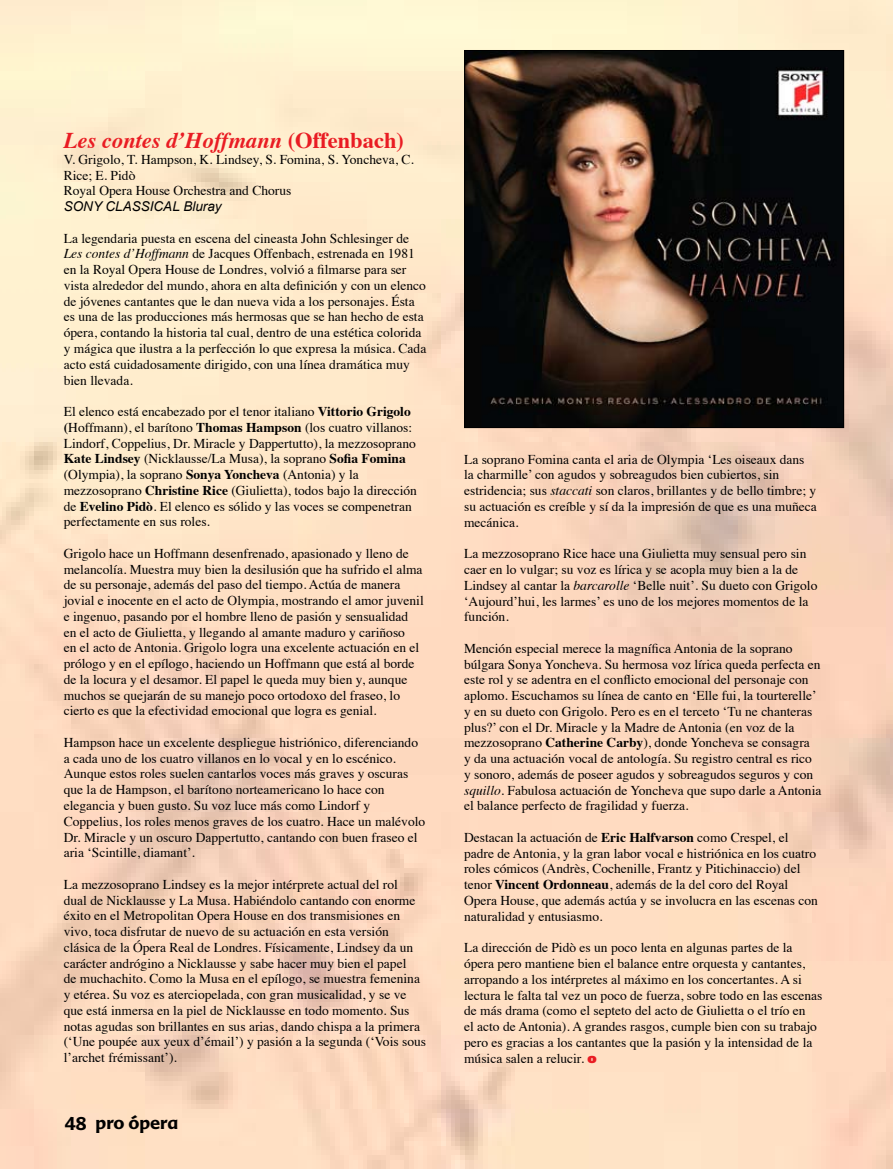
<style>
.page{position:relative;width:893px;height:1170px;background:#fff}
.page>*{position:absolute;margin:0;border:0;box-sizing:border-box;transform-origin:0 0}
.t1{font:italic 700 22.5px "Times";color:#e91c23}
.t2{font:700 18px "Advert";color:#000}
.t3{font:900 18px "Frutiger";color:#000}
.t4{font:13.5px/15.8px "Times";color:#000}
.t5{font:italic 13.5px "Arial";color:#000}
.s1{font-style:normal}
.s2{font-style:italic}
.s3{font-weight:700}
.s4{font-family:"Frutiger";font-weight:900;color:#e91c23}
</style>
<div class="page">
<img style="left:466px;top:52px;width:376px;height:374px">
<div style="left:464px;top:50px;width:380px;height:378px;border:1px solid #000"></div>
<h1 class="t1" style="left:64px;top:119px;width:342px">Les contes d’Hoffmann <span class="s1">(Offenbach)</span></h1>
<p class="t4" style="left:64px;top:150px;width:352px">V. Grigolo, T. Hampson, K. Lindsey, S. Fomina, S. Yoncheva, C.<br>Rice; E. Pidò<br>Royal Opera House Orchestra and Chorus</p>
<p class="t5" style="left:64px;top:198px;width:159px">SONY CLASSICAL Bluray</p>
<p class="t4" style="left:64px;top:229px;width:364px">La legendaria puesta en escena del cineasta John Schlesinger de <span class="s2">Les contes d’Hoffmann</span> de Jacques Offenbach, estrenada en 1981 en la Royal Opera House de Londres, volvió a filmarse para ser vista alrededor del mundo, ahora en alta definición y con un elenco de jóvenes cantantes que le dan nueva vida a los personajes. Ésta es una de las producciones más hermosas que se han hecho de esta ópera, contando la historia tal cual, dentro de una estética colorida y mágica que ilustra a la perfección lo que expresa la música. Cada acto está cuidadosamente dirigido, con una línea dramática muy bien llevada.</p>
<p class="t4" style="left:64px;top:402px;width:355px">El elenco está encabezado por el tenor italiano <span class="s3">Vittorio Grigolo (</span>Hoffmann), el barítono <span class="s3">Thomas Hampson</span> (los cuatro villanos:<br>Lindorf, Coppelius, Dr. Miracle y Dappertutto), la mezzosoprano <span class="s3">Kate Lindsey</span> (Nicklausse/La Musa), la soprano <span class="s3">Sofia Fomina </span>(Olympia), la soprano <span class="s3">Sonya Yoncheva</span> (Antonia) y la mezzosoprano <span class="s3">Christine Rice</span> (Giulietta), todos bajo la dirección de <span class="s3">Evelino Pidò</span>. El elenco es sólido y las voces se compenetran perfectamente en sus roles.</p>
<p class="t4" style="left:64px;top:544px;width:361px">Grigolo hace un Hoffmann desenfrenado, apasionado y lleno de melancolía. Muestra muy bien la desilusión que ha sufrido el alma de su personaje, además del paso del tiempo. Actúa de manera jovial e inocente en el acto de Olympia, mostrando el amor juvenil e ingenuo, pasando por el hombre lleno de pasión y sensualidad en el acto de Giulietta, y llegando al amante maduro y cariñoso<br>en el acto de Antonia. Grigolo logra una excelente actuación en el prólogo y en el epílogo, haciendo un Hoffmann que está al borde de la locura y el desamor. El papel le queda muy bien y, aunque muchos se quejarán de su manejo poco ortodoxo del fraseo, lo cierto es que la efectividad emocional que logra es genial.</p>
<p class="t4" style="left:64px;top:733px;width:363px">Hampson hace un excelente despliegue histriónico, diferenciando a cada uno de los cuatro villanos en lo vocal y en lo escénico.<br>Aunque estos roles suelen cantarlos voces más graves y oscuras que la de Hampson, el barítono norteamericano lo hace con elegancia y buen gusto. Su voz luce más como Lindorf y Coppelius, los roles menos graves de los cuatro. Hace un malévolo Dr. Miracle y un oscuro Dappertutto, cantando con buen fraseo el aria ‘Scintille, diamant’.</p>
<p class="t4" style="left:64px;top:875px;width:364px">La mezzosoprano Lindsey es la mejor intérprete actual del rol<br>dual de Nicklausse y La Musa. Habiéndolo cantando con enorme éxito en el Metropolitan Opera House en dos transmisiones en vivo, toca disfrutar de nuevo de su actuación en esta versión clásica de la Ópera Real de Londres. Físicamente, Lindsey da un carácter andrógino a Nicklausse y sabe hacer muy bien el papel<br>de muchachito. Como la Musa en el epílogo, se muestra femenina y etérea. Su voz es aterciopelada, con gran musicalidad, y se ve que está inmersa en la piel de Nicklausse en todo momento. Sus notas agudas son brillantes en sus arias, dando chispa a la primera (‘Une poupée aux yeux d’émail’) y pasión a la segunda (‘Vois sous l’archet frémissant’).</p>
<h2 class="t3" style="left:59px;top:1109px;width:64px">48 pro</h2>
<h2 class="t3" style="left:162px;top:1109px;width:20px">ra</h2>
<h2 class="t2" style="left:65px;top:1111px;width:115px">48 pro ópera</h2>
<p class="t4" style="left:464px;top:450px;width:354px">La soprano Fomina canta el aria de Olympia ‘Les oiseaux dans la charmille’ con agudos y sobreagudos bien cubiertos, sin estridencia; sus <span class="s2">staccati</span> son claros, brillantes y de bello timbre; y su actuación es creíble y sí da la impresión de que es una muñeca mecánica.</p>
<p class="t4" style="left:464px;top:544px;width:355px">La mezzosoprano Rice hace una Giulietta muy sensual pero sin caer en lo vulgar; su voz es lírica y se acopla muy bien a la de Lindsey al cantar la <span class="s2">barcarolle</span> ‘Belle nuit’. Su dueto con Grigolo ‘Aujourd’hui, les larmes’ es uno de los mejores momentos de la función.</p>
<p class="t4" style="left:464px;top:639px;width:359px">Mención especial merece la magnífica Antonia de la soprano búlgara Sonya Yoncheva. Su hermosa voz lírica queda perfecta en este rol y se adentra en el conflicto emocional del personaje con aplomo. Escuchamos su línea de canto en ‘Elle fui, la tourterelle’ y en su dueto con Grigolo. Pero es en el terceto ‘Tu ne chanteras plus?’ con el Dr. Miracle y la Madre de Antonia (en voz de la mezzosoprano <span class="s3">Catherine Carby</span>), donde Yoncheva se consagra<br>y da una actuación vocal de antología. Su registro central es rico y sonoro, además de poseer agudos y sobreagudos seguros y con <span class="s2">squillo</span>. Fabulosa actuación de Yoncheva que supo darle a Antonia el balance perfecto de fragilidad y fuerza.</p>
<p class="t4" style="left:464px;top:828px;width:355px">Destacan la actuación de <span class="s3">Eric Halfvarson</span> como Crespel, el padre de Antonia, y la gran labor vocal e histriónica en los cuatro roles cómicos (Andrès, Cochenille, Frantz y Pitichinaccio) del tenor <span class="s3">Vincent Ordonneau</span>, además de la del coro del Royal Opera House, que además actúa y se involucra en las escenas con naturalidad y entusiasmo.</p>
<p class="t4" style="left:464px;top:938px;width:360px">La dirección de Pidò es un poco lenta en algunas partes de la ópera pero mantiene bien el balance entre orquesta y cantantes, arropando a los intérpretes al máximo en los concertantes. A si lectura le falta tal vez un poco de fuerza, sobre todo en las escenas de más drama (como el septeto del acto de Giulietta o el trío en<br>el acto de Antonia). A grandes rasgos, cumple bien con su trabajo pero es gracias a los cantantes que la pasión y la intensidad de la música salen a relucir. <span class="s4">o</span></p>
</div>
